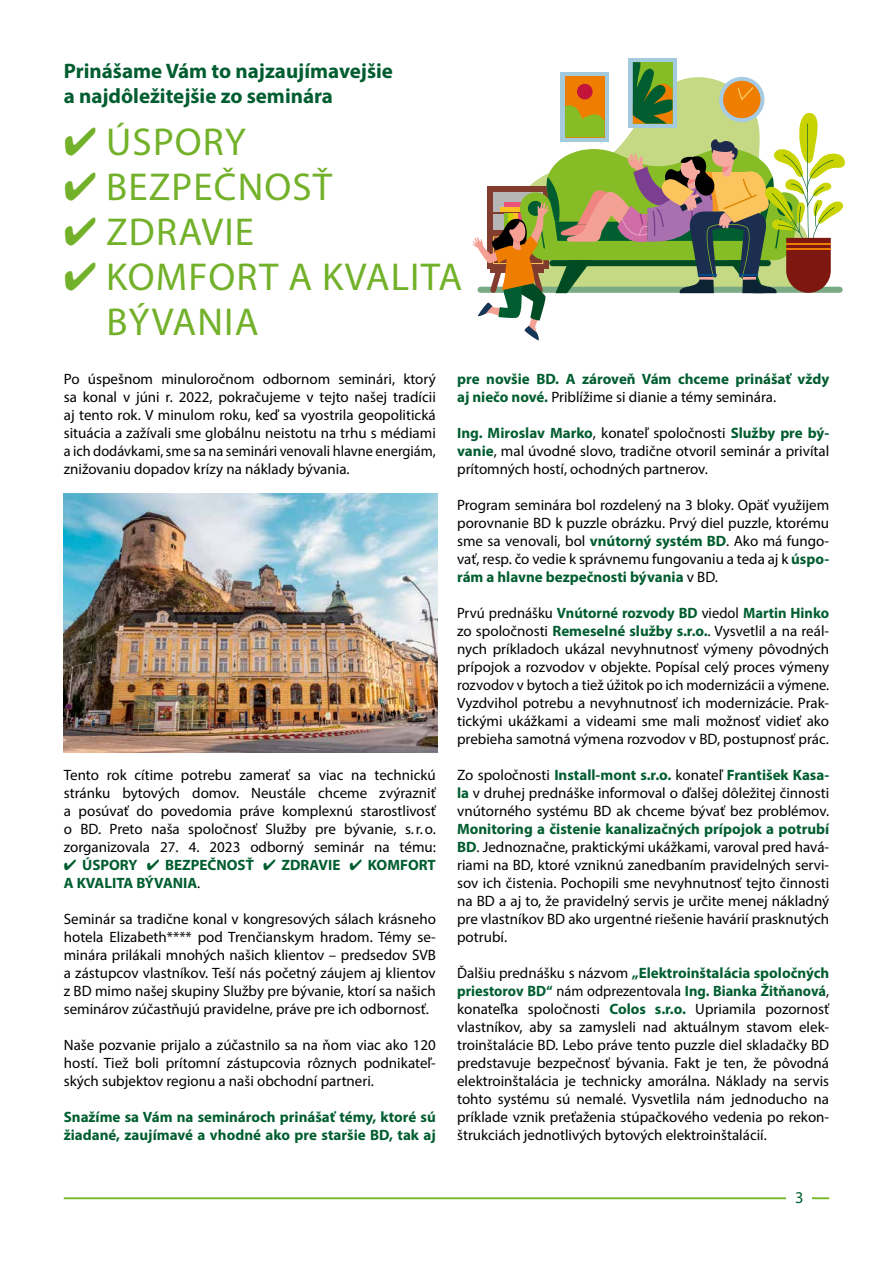
<style>
.page{position:relative;width:893px;height:1263px;background:#fff}
.page>*{position:absolute;margin:0;border:0;box-sizing:border-box;transform-origin:0 0}
.t1{font:39px/45px "Myriad Pro";letter-spacing:.03em;color:#72b129}
.t2{font:700 21px/25.2px "Myriad Pro";color:#005d2f}
.t3{font:16.5px "Myriad Pro";color:#005d2f}
.t4{font:15px/18px "Myriad Pro";color:#000;text-align:justify}
.t5{font:700 15px/18px "Myriad Pro";color:#005d2f}
.s1{font-weight:400;color:#000}
.s2{font-weight:700;color:#005d2f}
</style>
<div class="page">
<hr style="left:64px;top:1197px;width:765px;height:2px;background:#76b82a">
<div style="left:787px;top:1180px;width:25px;height:33px;background:#fff"></div>
<img style="left:64px;top:494px;width:374px;height:258px">
<div style="left:628px;top:58px;width:49px;height:70px;background:#a4cade"></div>
<svg style="left:473px;top:62px;width:372px;height:278px"></svg>
<h2 class="t2" style="left:64px;top:58px;width:331px">Prinášame Vám to najzaujímavejšie a najdôležitejšie zo seminára</h2>
<h1 class="t1" style="left:64px;top:119px;width:184px">✔ ÚSPORY</h1>
<h1 class="t1" style="left:64px;top:164px;width:270px">✔ BEZPEČNOSŤ</h1>
<h1 class="t1" style="left:64px;top:209px;width:192px">✔ ZDRAVIE</h1>
<h1 class="t1" style="left:107px;top:254px;width:357px;text-indent:-43px">✔ KOMFORT A KVALITA<br>BÝVANIA</h1>
<p class="t4" style="left:64px;top:370px;width:374px">Po úspešnom minuloročnom odbornom seminári, ktorý sa konal v júni r. 2022, pokračujeme v tejto našej tradícii aj tento rok. V minulom roku, keď sa vyostrila geopolitická situácia a zažívali sme globálnu neistotu na trhu s médiami a ich dodávkami, sme sa na seminári venovali hlavne energiám, znižovaniu dopadov krízy na náklady bývania.</p>
<p class="t4" style="left:64px;top:766px;width:374px">Tento rok cítime potrebu zamerať sa viac na technickú stránku bytových domov. Neustále chceme zvýrazniť a posúvať do povedomia práve komplexnú starostlivosť o BD. Preto naša spoločnosť Služby pre bývanie, s.r.o. zorganizovala 27. 4. 2023 odborný seminár na tému:</p>
<p class="t5" style="left:64px;top:856px;width:374px">✔ ÚSPORY ✔ BEZPEČNOSŤ ✔ ZDRAVIE ✔ KOMFORT<br>A KVALITA BÝVANIA<span class="s1">.</span></p>
<p class="t4" style="left:64px;top:910px;width:374px">Seminár sa tradične konal v kongresových sálach krásneho hotela Elizabeth**** pod Trenčianskym hradom. Témy se&shy;minára prilákali mnohých našich klientov – predsedov SVB a zástupcov vlastníkov. Teší nás početný záujem aj klientov z BD mimo našej skupiny Služby pre bývanie, ktorí sa našich seminárov zúčastňujú pravidelne, práve pre ich odbornosť.</p>
<p class="t4" style="left:64px;top:1036px;width:374px">Naše pozvanie prijalo a zúčastnilo sa na ňom viac ako 120 hostí. Tiež boli prítomní zástupcovia rôznych podnikateľ&shy;ských subjektov regionu a naši obchodní partneri.</p>
<p class="t5" style="left:64px;top:1108px;width:374px">Snažíme sa Vám na seminároch prinášať témy, ktoré sú žiadané, zaujímavé a vhodné ako pre staršie BD, tak aj</p>
<p class="t5" style="left:457px;top:370px;width:374px">pre novšie BD. A zároveň Vám chceme prinášať vždy aj niečo nové. <span class="s1">Priblížime si dianie a témy seminára.</span></p>
<p class="t4" style="left:457px;top:424px;width:374px"><span class="s2">Ing. Miroslav Marko</span>, konateľ spoločnosti <span class="s2">Služby pre bý&shy;vanie</span>, mal úvodné slovo, tradične otvoril seminár a privítal prítomných hostí, ochodných partnerov.</p>
<p class="t4" style="left:457px;top:496px;width:374px">Program seminára bol rozdelený na 3 bloky. Opäť využijem porovnanie BD k puzzle obrázku. Prvý diel puzzle, ktorému sme sa venovali, bol <span class="s2">vnútorný systém BD</span>. Ako má fungo&shy;vať, resp. čo vedie k správnemu fungovaniu a teda aj k <span class="s2">úspo&shy;rám a hlavne bezpečnosti bývania</span> v BD.</p>
<p class="t4" style="left:457px;top:604px;width:374px">Prvú prednášku <span class="s2">Vnútorné rozvody BD</span> viedol <span class="s2">Martin Hinko </span>zo spoločnosti <span class="s2">Remeselné služby s.r.o.</span>. Vysvetlil a na reál&shy;nych príkladoch ukázal nevyhnutnosť výmeny pôvodných prípojok a rozvodov v objekte. Popísal celý proces výmeny rozvodov v bytoch a tiež úžitok po ich modernizácii a výmene.<br>Vyzdvihol potrebu a nevyhnutnosť ich modernizácie. Prak&shy;tickými ukážkami a videami sme mali možnosť vidieť ako prebieha samotná výmena rozvodov v BD, postupnosť prác.</p>
<p class="t4" style="left:457px;top:766px;width:374px">Zo spoločnosti <span class="s2">Install-mont s.r.o.</span> konateľ <span class="s2">František Kasa&shy;la</span> v druhej prednáške informoval o ďalšej dôležitej činnosti vnútorného systému BD ak chceme bývať bez problémov.</p>
<p class="t4" style="left:457px;top:820px;width:374px"><span class="s2">Monitoring a čistenie kanalizačných prípojok a potrubí BD</span>. Jednoznačne, praktickými ukážkami, varoval pred havá&shy;riami na BD, ktoré vzniknú zanedbaním pravidelných servi&shy;sov ich čistenia. Pochopili sme nevyhnutnosť tejto činnosti na BD a aj to, že pravidelný servis je určite menej nákladný pre vlastníkov BD ako urgentné riešenie havárií prasknutých potrubí.</p>
<p class="t4" style="left:457px;top:964px;width:374px">Ďalšiu prednášku s názvom <span class="s2">„Elektroinštalácia spoločných priestorov BD“</span> nám odprezentovala <span class="s2">Ing. Bianka Žitňanová</span>, konateľka spoločnosti <span class="s2">Colos s.r.o.</span> Upriamila pozornosť vlastníkov, aby sa zamysleli nad aktuálnym stavom elek&shy;troinštalácie BD. Lebo práve tento puzzle diel skladačky BD predstavuje bezpečnosť bývania. Fakt je ten, že pôvodná elektroinštalácia je technicky amorálna. Náklady na servis tohto systému sú nemalé. Vysvetlila nám jednoducho na príklade vznik preťaženia stúpačkového vedenia po rekon&shy;štrukciách jednotlivých bytových elektroinštalácií.</p>
<p class="t3" style="left:795px;top:1187px;width:10px">3</p>
</div>
